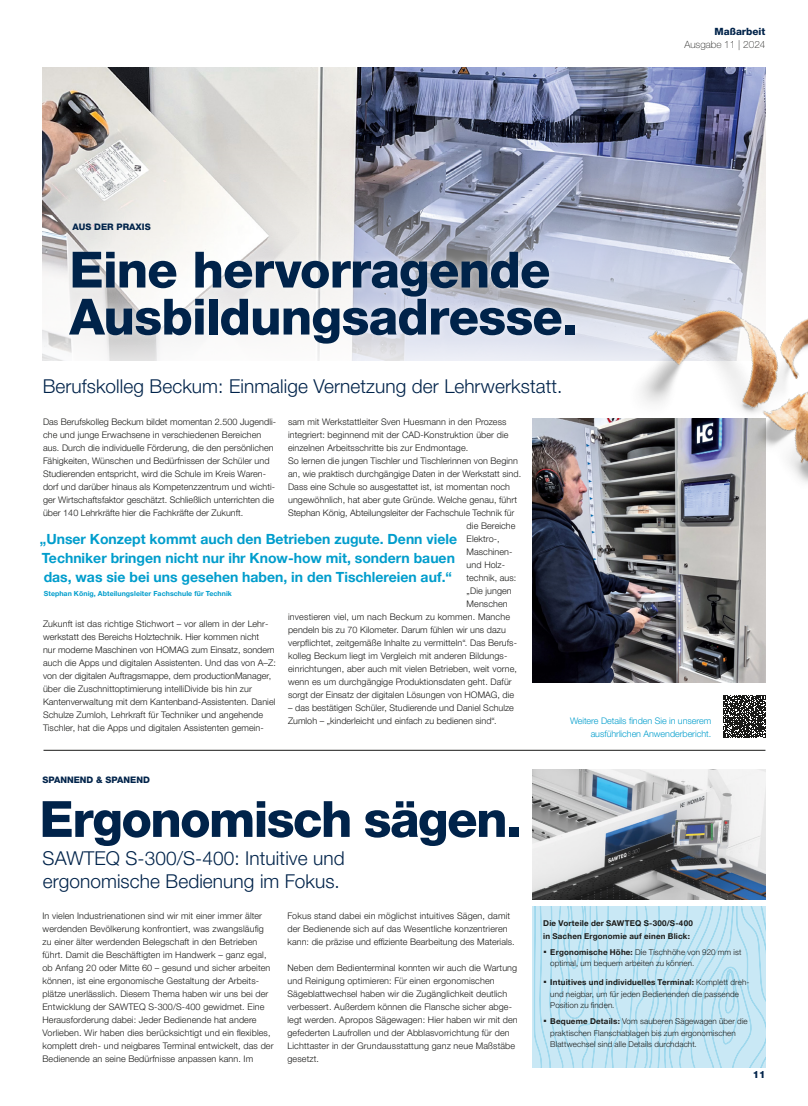
<style>
.page{position:relative;width:808px;height:1106px;background:#fff}
.page>*{position:absolute;margin:0;border:0;box-sizing:border-box;transform-origin:0 0}
.t1{font:800 50px/47px "Helvetica Neue LTW1 G";letter-spacing:-.02em;color:#00234a}
.t2{font:300 19px/22.8px "Helvetica Neue LTW1 G";letter-spacing:.005em;color:#00234a}
.t3{font:700 14px/18.8px "Helvetica Neue LT Pro";color:#009dcc}
.t4{font:100 10px "Helvetica Neue LTW1 G";color:#1a1a18}
.t5{font:800 10px "Helvetica Neue LTW1 G";color:#00234a}
.t6{font:300 9px/13px "Helvetica Neue LTW1 G";letter-spacing:.01em;color:#1a1a18}
.t7{font:300 9px/13px "Helvetica Neue LTW1 G";letter-spacing:-.005em;color:#009dcc;text-align:right}
.t8{font:800 9px "Helvetica Neue LTW1 G";color:#00234a}
.t9{font:300 8px/11.5px "Helvetica Neue LTW1 G";letter-spacing:.015em;color:#1a1a18}
.t10{font:700 8px/13px "Helvetica Neue LT Pro";letter-spacing:.025em;color:#1a1a18}
.t11{font:700 7px "Helvetica Neue LT Pro";letter-spacing:.01em;color:#009dcc}
.s1{font-weight:700;font-size:14px}
.s2{font-family:"Helvetica Neue LT Pro";font-weight:700}
.s3{font-family:"Helvetica Neue LTW1 G";font-size:14px}
.s4{font-family:"Helvetica Neue LTW1 G";font-weight:300}
</style>
<div class="page">
<img style="left:43px;top:68px;width:722px;height:292px">
<img style="left:532px;top:418px;width:233px;height:264px">
<svg style="left:532px;top:906px;width:233px;height:161px;background:#c1e5f3"></svg>
<img style="left:581px;top:155px;width:227px;height:363px">
<hr style="left:44px;top:750px;width:721px;height:1px;background:#1a1a18">
<svg style="left:723px;top:695px;width:43px;height:43px"></svg>
<img style="left:43px;top:749px;width:58px;height:2px">
<img style="left:532px;top:769px;width:233px;height:130px">
<div style="left:62px;top:244px;width:520px;height:107px;background:#fff;opacity:.6"></div>
<p class="t5" style="left:714px;top:26px;width:52px">Maßarbeit</p>
<p class="t8" style="left:72px;top:221px;width:80px">AUS DER PRAXIS</p>
<h1 class="t1" style="left:69px;top:246px;width:509px">Eine hervorragende<br>Ausbildungsadresse.</h1>
<h2 class="t2" style="left:43px;top:375px;width:521px">Berufskolleg Beckum: Einmalige Vernetzung der Lehrwerkstatt.</h2>
<p class="t4" style="left:684px;top:38px;width:82px">Ausgabe 11 | 2024</p>
<p class="t6" style="left:288px;top:415px;width:220px">sam mit Werkstattleiter Sven Huesmann in den Prozess</p>
<p class="t6" style="left:288px;top:428px;width:222px">integriert: beginnend mit der CAD-Konstruktion über die</p>
<p class="t6" style="left:288px;top:441px;width:182px">einzelnen Arbeitsschritte bis zur Endmontage.</p>
<p class="t6" style="left:288px;top:454px;width:231px">So lernen die jungen Tischler und Tischlerinnen von Beginn</p>
<p class="t6" style="left:288px;top:467px;width:235px">an, wie praktisch durchgängige Daten in der Werkstatt sind.</p>
<p class="t6" style="left:288px;top:480px;width:223px">Dass eine Schule so ausgestattet ist, ist momentan noch</p>
<p class="t6" style="left:288px;top:493px;width:230px">ungewöhnlich, hat aber gute Gründe. Welche genau, führt</p>
<p class="t6" style="left:288px;top:506px;width:228px">Stephan König, Abteilungsleiter der Fachschule Technik für</p>
<p class="t6" style="left:467px;top:519px;width:50px">die Bereiche</p>
<p class="t6" style="left:467px;top:532px;width:35px">Elektro-,</p>
<p class="t6" style="left:467px;top:545px;width:47px">Maschinen-</p>
<p class="t6" style="left:467px;top:558px;width:40px">und Holz-</p>
<p class="t6" style="left:467px;top:571px;width:51px">technik, aus:</p>
<p class="t6" style="left:467px;top:584px;width:47px">„Die jungen</p>
<p class="t6" style="left:467px;top:597px;width:42px">Menschen</p>
<p class="t6" style="left:288px;top:610px;width:224px">investieren viel, um nach Beckum zu kommen. Manche</p>
<p class="t6" style="left:288px;top:623px;width:219px">pendeln bis zu 70 Kilometer. Darum fühlen wir uns dazu</p>
<p class="t6" style="left:288px;top:636px;width:230px">verpflichtet, zeitgemäße Inhalte zu vermitteln“. Das Berufs-</p>
<p class="t6" style="left:288px;top:649px;width:221px">kolleg Beckum liegt im Vergleich mit anderen Bildungs-</p>
<p class="t6" style="left:288px;top:662px;width:230px">einrichtungen, aber auch mit vielen Betrieben, weit vorne,</p>
<p class="t6" style="left:288px;top:675px;width:225px">wenn es um durchgängige Produktionsdaten geht. Dafür</p>
<p class="t6" style="left:288px;top:688px;width:228px">sorgt der Einsatz der digitalen Lösungen von HOMAG, die</p>
<p class="t6" style="left:288px;top:701px;width:227px">– das bestätigen Schüler, Studierende und Daniel Schulze<br>Zumloh – „kinderleicht und einfach zu bedienen sind“.</p>
<p class="t6" style="left:43px;top:415px;width:235px">Das Berufskolleg Beckum bildet momentan 2.500 Jugendli&shy;che und junge Erwachsene in verschiedenen Bereichen aus. Durch die individuelle Förderung, die den persönlichen Fähigkeiten, Wünschen und Bedürfnissen der Schüler und Studierenden entspricht, wird die Schule im Kreis Waren&shy;dorf und darüber hinaus als Kompetenzzentrum und wichti&shy;ger Wirtschaftsfaktor geschätzt. Schließlich unterrichten die über 140 Lehrkräfte hier die Fachkräfte der Zukunft.</p>
<h3 class="t3" style="left:40px;top:529px;width:419px">„Unser Konzept kommt auch den Betrieben zugute. Denn viele<br>Techniker bringen nicht nur ihr Know-how mit, sondern bauen das, was sie bei uns gesehen haben, in den Tischlereien auf.“</h3>
<p class="t11" style="left:44px;top:589px;width:190px">Stephan König, Abteilungsleiter Fachschule für Technik</p>
<p class="t6" style="left:43px;top:617px;width:234px">Zukunft ist das richtige Stichwort – vor allem in der Lehr&shy;werkstatt des Bereichs Holztechnik. Hier kommen nicht<br>nur moderne Maschinen von HOMAG zum Einsatz, sondern auch die Apps und digitalen Assistenten. Und das von A–Z: von der digitalen Auftragsmappe, dem productionManager, über die Zuschnittoptimierung intelliDivide bis hin zur Kantenverwaltung mit dem Kantenband-Assistenten. Daniel Schulze Zumloh, Lehrkraft für Techniker und angehende Tischler, hat die Apps und digitalen Assistenten gemein-</p>
<p class="t8" style="left:43px;top:774px;width:109px">SPANNEND &amp; SPANEND</p>
<h1 class="t1" style="left:39px;top:795px;width:484px">Ergonomisch sägen.</h1>
<h2 class="t2" style="left:43px;top:846px;width:304px">SAWTEQ S-300/S-400: Intuitive und ergonomische Bedienung im Fokus.</h2>
<p class="t6" style="left:43px;top:909px;width:233px">In vielen Industrienationen sind wir mit einer immer älter werdenden Bevölkerung konfrontiert, was zwangsläufig zu einer älter werdenden Belegschaft in den Betrieben führt. Damit die Beschäftigten im Handwerk – ganz egal, ob Anfang 20 oder Mitte 60 – gesund und sicher arbeiten können, ist eine ergonomische Gestaltung der Arbeits&shy;plätze unerlässlich. Diesem Thema haben wir uns bei der Entwicklung der SAWTEQ S-300/S-400 gewidmet. Eine Herausforderung dabei: Jeder Bedienende hat andere Vorlieben. Wir haben dies berücksichtigt und ein flexibles, komplett dreh- und neigbares Terminal entwickelt, das der Bedienende an seine Bedürfnisse anpassen kann. Im</p>
<p class="t6" style="left:287px;top:909px;width:229px">Fokus stand dabei ein möglichst intuitives Sägen, damit der Bedienende sich auf das Wesentliche konzentrieren kann: die präzise und effiziente Bearbeitung des Materials.</p>
<p class="t6" style="left:287px;top:961px;width:232px">Neben dem Bedienterminal konnten wir auch die Wartung und Reinigung optimieren: Für einen ergonomischen Sägeblattwechsel haben wir die Zugänglichkeit deutlich verbessert. Außerdem können die Flansche sicher abge&shy;legt werden. Apropos Sägewagen: Hier haben wir mit den gefederten Laufrollen und der Abblasvorrichtung für den Lichttaster in der Grundausstattung ganz neue Maßstäbe gesetzt.</p>
<p class="t7" style="left:570px;top:714px;width:143px">Weitere Details finden Sie in unserem ausführlichen Anwenderbericht.</p>
<p class="t10" style="left:543px;top:916px;width:151px">Die Vorteile der SAWTEQ S-300/S-400 in Sachen Ergonomie auf einen Blick:</p>
<p class="t9" style="left:550px;top:945px;width:193px;text-indent:-7px"><span class="s1">·</span> <span class="s2">Ergonomische Höhe:</span> Die Tischhöhe von 920 mm ist optimal, um bequem arbeiten zu können.</p>
<p class="t10" style="left:543px;top:975px;width:208px"><span class="s3">·</span> Intuitives und individuelles Terminal: <span class="s4">Komplett dreh-</span></p>
<p class="t9" style="left:550px;top:988px;width:190px">und neigbar, um für jeden Bedienenden die passende<br>Position zu finden.</p>
<p class="t9" style="left:550px;top:1015px;width:199px;text-indent:-7px"><span class="s1">·</span> <span class="s2">Bequeme Details:</span> Vom sauberen Sägewagen über die praktischen Flanschablagen bis zum ergonomischen<br>Blattwechsel sind alle Details durchdacht.</p>
<p class="t5" style="left:753px;top:1068px;width:14px">11</p>
</div>
